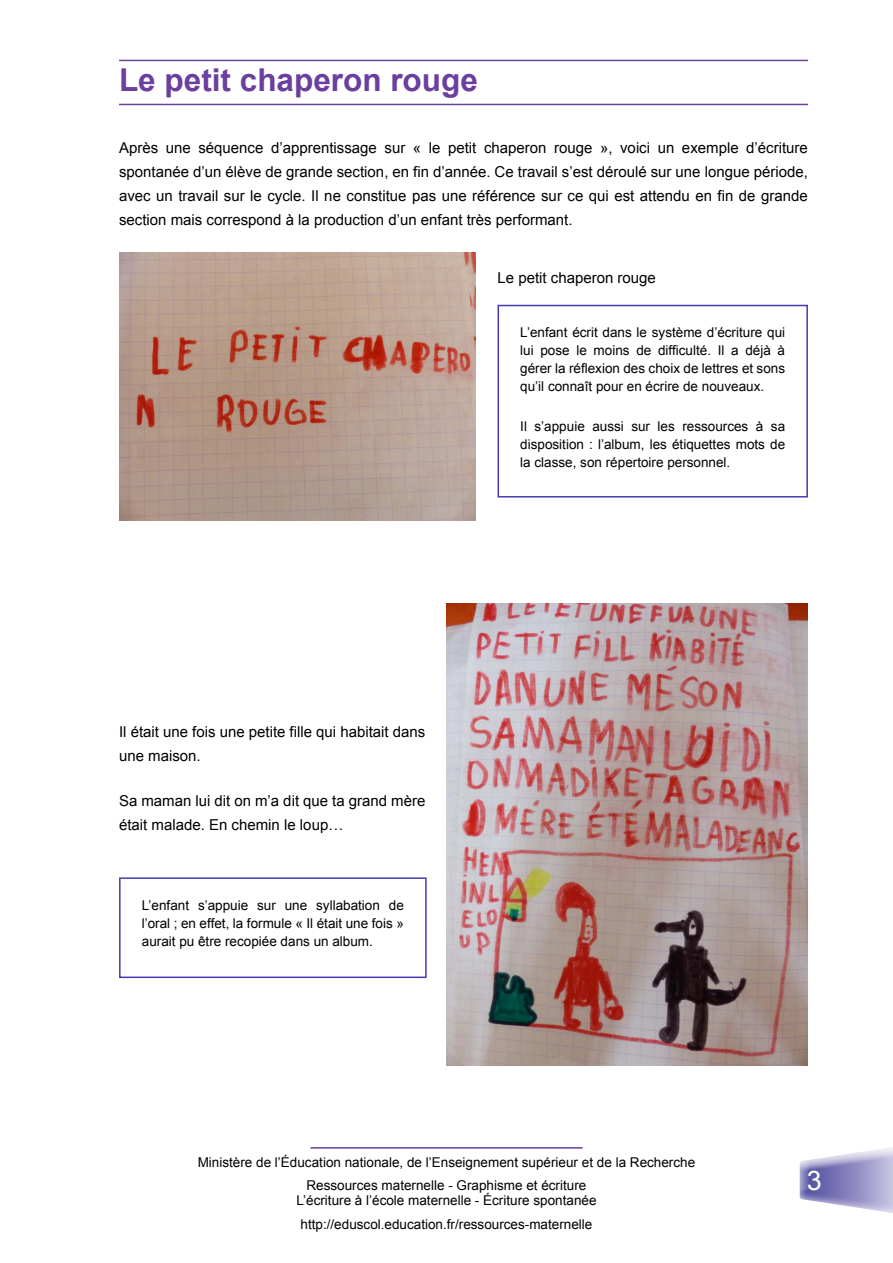
<style>
.page{position:relative;width:893px;height:1263px;background:#fff}
.page>*{position:absolute;margin:0;border:0;box-sizing:border-box;transform-origin:0 0}
.t1{font:700 31.5px "Arial";color:#6a3f9d}
.t2{font:27px "Arial";color:#fff}
.t3{font:15px/24px "Arial";color:#000}
.t4{font:13.5px/18px "Arial";color:#000;text-align:justify}
</style>
<div class="page">
<div style="left:791px;top:1144px;width:102px;height:73px;background:#6a3f9d;opacity:.75"></div>
<hr style="left:310px;top:1147px;width:272px;height:1px;background:#6a3f9d">
<hr style="left:119px;top:60px;width:689px;height:1px;background:#6a3f9d">
<hr style="left:119px;top:104px;width:689px;height:1px;background:#6a3f9d">
<img style="left:119px;top:252px;width:357px;height:268px">
<img style="left:447px;top:603px;width:361px;height:462px">
<div style="left:497px;top:305px;width:311px;height:192px;border:2px solid #443bb4"></div>
<div style="left:119px;top:877px;width:308px;height:101px;border:2px solid #443bb4"></div>
<h1 class="t1" style="left:119px;top:59px;width:360px">Le petit chaperon rouge</h1>
<p class="t3" style="left:119px;top:136px;width:690px;text-align:justify">Après une séquence d’apprentissage sur « le petit chaperon rouge », voici un exemple d’écriture spontanée d’un élève de grande section, en fin d’année. Ce travail s’est déroulé sur une longue période, avec un travail sur le cycle. Il ne constitue pas une référence sur ce qui est attendu en fin de grande section mais correspond à la production d’un enfant très performant.</p>
<p class="t3" style="left:497px;top:266px;width:160px">Le petit chaperon rouge</p>
<p class="t4" style="left:520px;top:324px;width:266px">L’enfant écrit dans le système d’écriture qui lui pose le moins de difficulté. Il a déjà à gérer la réflexion des choix de lettres et sons qu’il connaît pour en écrire de nouveaux.</p>
<p class="t4" style="left:520px;top:417px;width:266px">Il s’appuie aussi sur les ressources à sa disposition : l’album, les étiquettes mots de la classe, son répertoire personnel.</p>
<p class="t3" style="left:119px;top:719px;width:308px">Il était une fois une petite fille qui habitait dans une maison.</p>
<p class="t3" style="left:119px;top:789px;width:308px">Sa maman lui dit on m’a dit que ta grand mère était malade. En chemin le loup…</p>
<p class="t4" style="left:142px;top:896px;width:264px">L’enfant s’appuie sur une syllabation de l’oral ; en effet, la formule « Il était une fois » aurait pu être recopiée dans un album.</p>
<p class="t4" style="left:198px;top:1150px;width:499px;line-height:23.5px;text-align:center">Ministère de l’Éducation nationale, de l’Enseignement supérieur et de la Recherche<br>Ressources maternelle - Graphisme et écriture</p>
<p class="t4" style="left:296px;top:1189px;width:302px;line-height:23.5px;text-align:center">L’écriture à l’école maternelle - Écriture spontanée http://eduscol.education.fr/ressources-maternelle</p>
<h2 class="t2" style="left:807px;top:1162px;width:17px">3</h2>
</div>
